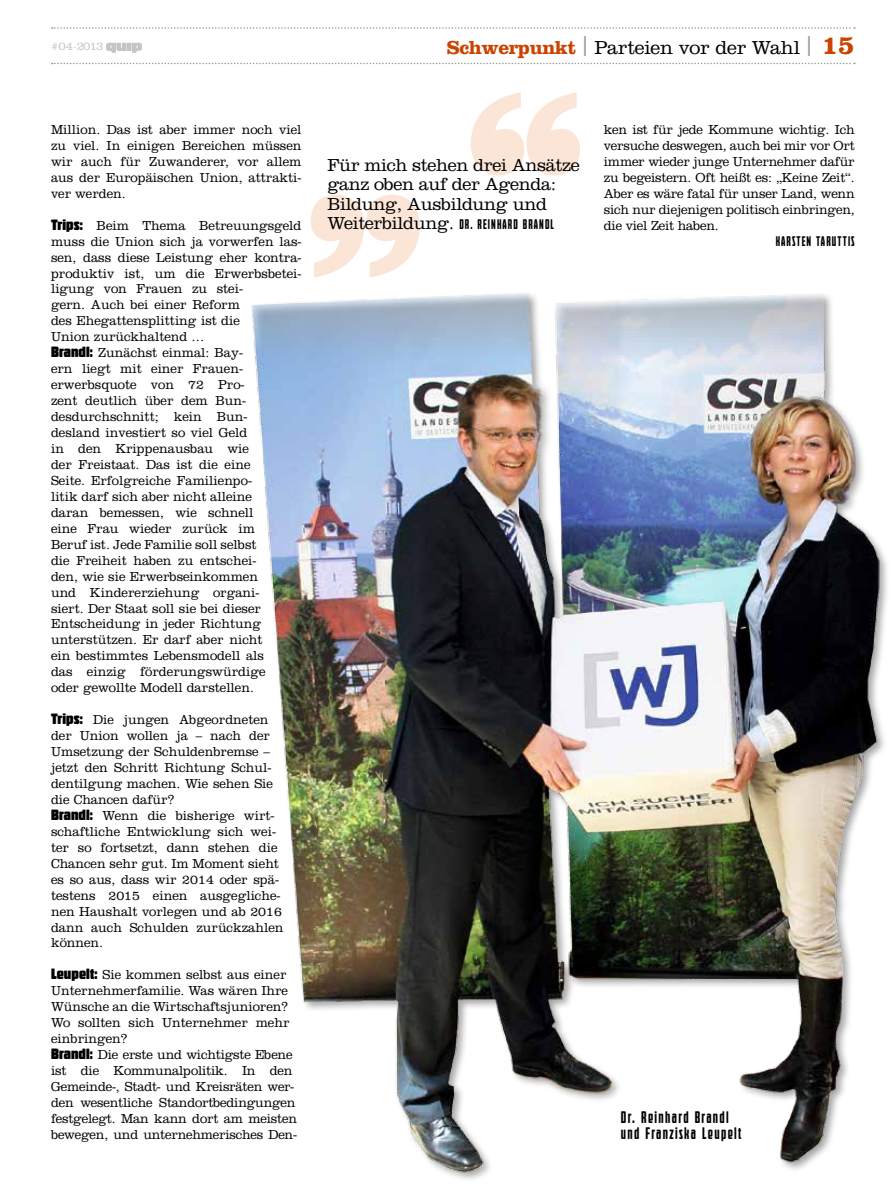
<style>
.page{position:relative;width:893px;height:1191px;background:#fff}
.page>*{position:absolute;margin:0;border:0;box-sizing:border-box;transform-origin:0 0}
.t1{font:300 19.5px "Clarendon";letter-spacing:-.01em;color:#000}
.t2{font:300 18px/19.5px "Clarendon";letter-spacing:-.02em;color:#000}
.t3{font:300 13.5px/15.9px "Clarendon";color:#000;scale:.96 1}
.t4{font:condensed 13.5px/15.9px "Bigticy";letter-spacing:.1em;color:#000}
.t5{font:300 12px "Clarendon";letter-spacing:-.07em;color:#c4c5c5}
.t6{font:condensed 11.25px "Bigticy";letter-spacing:.1em;color:#000;scale:.96 1}
.s1{font-weight:700;color:#ca4400}
.s2{font-size:30px;color:#989999}
.s3{font-weight:700;font-size:27px;color:#ca4400}
.s4{font-family:"Bigticy";font-weight:400;font-size:12px}
.s5{font-family:"Clarendon";font-weight:300;font-stretch:normal;font-size:18px}
</style>
<div class="page">
<img style="left:251px;top:277px;width:632px;height:902px">
<svg style="left:106px;top:43px;width:36px;height:10px"></svg>
<svg style="left:52px;top:27px;width:803px;height:2px"></svg>
<svg style="left:52px;top:63px;width:803px;height:1px"></svg>
<svg style="left:471px;top:93px;width:109px;height:82px"></svg>
<svg style="left:311px;top:195px;width:109px;height:82px"></svg>
<p class="t5" style="left:51px;top:39px;width:54px">#04·2013</p>
<h1 class="t1" style="left:447px;top:36px;width:409px"><span class="s1">Schwerpunkt</span> <span class="s2">|</span> Parteien vor der Wahl <span class="s2">|</span> <span class="s3">15</span></h1>
<p class="t3" style="left:51px;top:121px;width:262px;text-align:justify">Million. Das ist aber immer noch viel zu viel. In einigen Bereichen müssen wir auch für Zuwanderer, vor allem aus der Europäischen Union, attrakti&shy;ver werden.</p>
<p class="t3" style="left:51px;top:217px;width:262px"><span class="s4">Trips:</span> Beim Thema Betreuungsgeld muss die Union sich ja vorwerfen las&shy;sen, dass diese Leistung eher kontra&shy;produktiv ist, um die Erwerbsbetei&shy;ligung von Frauen zu stei-<br>gern. Auch bei einer Reform<br>des Ehegattensplitting ist die<br>Union zurückhaltend …<br><span class="s4">Brandl:</span> Zunächst einmal: Bay-<br>ern liegt mit einer Frauen&shy;erwerbsquote von 72 Pro-<br>zent deutlich über dem Bun&shy;desdurchschnitt; kein Bun-<br>desland investiert so viel Geld<br>in den Krippenausbau wie<br>der Freistaat. Das ist die eine<br>Seite. Erfolgreiche Familienpo-<br>litik darf sich aber nicht alleine<br>daran bemessen, wie schnell<br>eine Frau wieder zurück im<br>Beruf ist. Jede Familie soll selbst<br>die Freiheit haben zu entschei-<br>den, wie sie Erwerbseinkommen<br>und Kindererziehung organi-<br>siert. Der Staat soll sie bei dieser<br>Entscheidung in jeder Richtung unterstützen. Er darf aber nicht<br>ein bestimmtes Lebensmodell als<br>das einzig förderungswürdige<br>oder gewollte Modell darstellen.</p>
<p class="t3" style="left:51px;top:711px;width:244px"><span class="s4">Trips:</span> Die jungen Abgeordneten der Union wollen ja – nach der<br>Umsetzung der Schuldenbremse – jetzt den Schritt Richtung Schul&shy;dentilgung machen. Wie sehen Sie die Chancen dafür?<br><span class="s4">Brandl:</span> Wenn die bisherige wirt&shy;schaftliche Entwicklung sich wei&shy;ter so fortsetzt, dann stehen die<br>Chancen sehr gut. Im Moment sieht es so aus, dass wir 2014 oder spä&shy;testens 2015 einen ausgegliche&shy;nen Haushalt vorlegen und ab 2016 dann auch Schulden zurückzahlen können.</p>
<p class="t3" style="left:51px;top:966px;width:258px"><span class="s4">Leupelt:</span> Sie kommen selbst aus einer Unternehmerfamilie. Was wären Ihre Wünsche an die Wirtschaftsjunioren?<br>Wo sollten sich Unternehmer mehr einbringen?<br><span class="s4">Brandl:</span> Die erste und wichtigste Ebene ist die Kommunalpolitik. In den Gemeinde-, Stadt- und Kreisräten wer&shy;den wesentliche Standortbedingungen festgelegt. Man kann dort am meisten bewegen, und unternehmerisches Den-</p>
<h2 class="t2" style="left:327px;top:155px;width:254px">Für mich stehen drei Ansätze ganz oben auf der Agenda:<br>Bildung, Ausbildung und</h2>
<p class="t6" style="left:327px;top:217px;width:238px"><span class="s5">Weiterbildung.</span> Dr. Reinhard Brandl</p>
<p class="t3" style="left:604px;top:121px;width:263px;text-align:justify">ken ist für jede Kommune wichtig. Ich versuche deswegen, auch bei mir vor Ort immer wieder junge Unternehmer dafür zu begeistern. Oft heißt es: „Keine Zeit“.<br>Aber es wäre fatal für unser Land, wenn sich nur diejenigen politisch einbringen, die viel Zeit haben.</p>
<p class="t6" style="left:776px;top:234px;width:83px">Karsten Taruttis</p>
<p class="t4" style="left:621px;top:1109px;width:122px">Dr. Reinhard Brandl und Franziska Leupelt</p>
</div>
